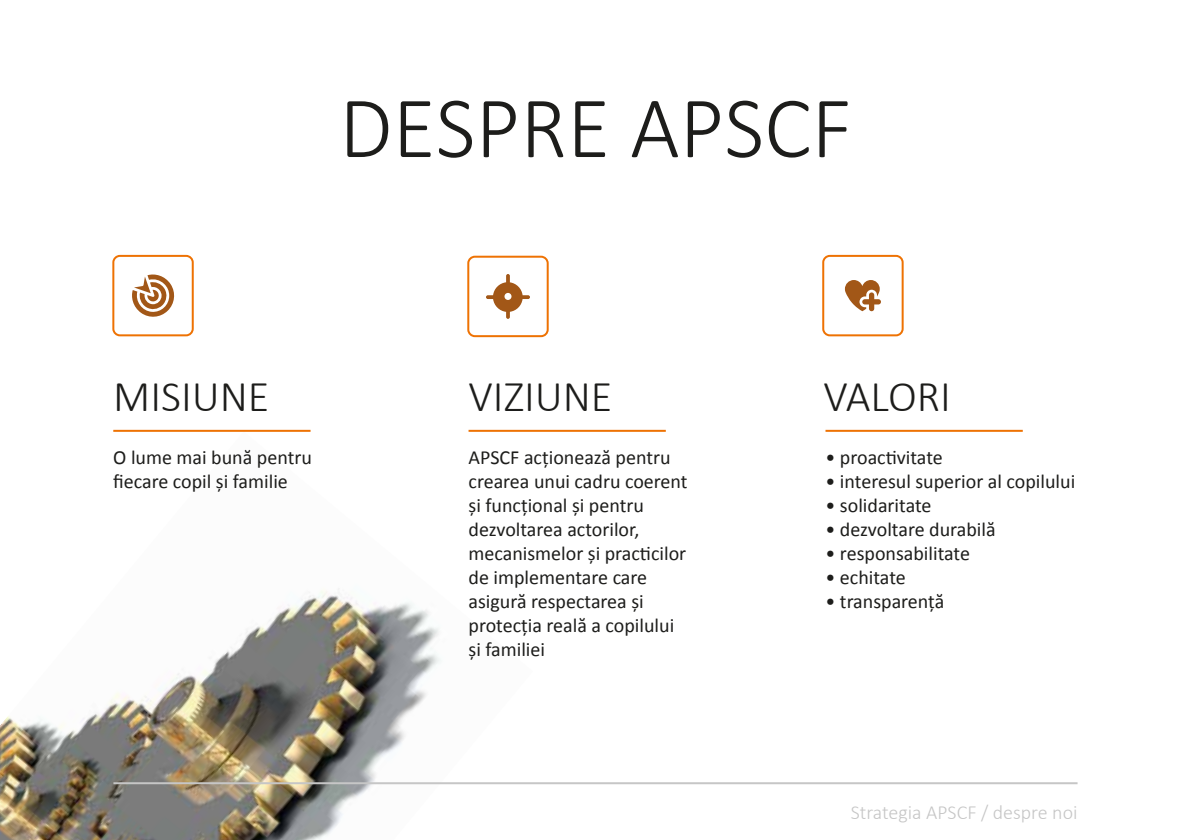
<style>
.page{position:relative;width:1191px;height:840px;background:#fff}
.page>*{position:absolute;margin:0;border:0;box-sizing:border-box;transform-origin:0 0}
.t1{font:300 88px "Calibri";color:#1d1d1b}
.t2{font:300 44px "Calibri";color:#1d1d1b}
.t3{font:20px/24px "Calibri";color:#1d1d1b}
.t4{font:300 20px "Calibri";color:#c6c6c6}
</style>
<div class="page">
<img style="left:0;top:431px;width:533px;height:408px">
<hr style="left:113px;top:781px;width:964px;height:2px;background:#c6c6c6">
<hr style="left:113px;top:429px;width:197px;height:2px;background:#ee7203">
<hr style="left:468px;top:429px;width:198px;height:2px;background:#ee7203">
<hr style="left:825px;top:429px;width:197px;height:2px;background:#ee7203">
<div style="left:822px;top:255px;width:81px;height:81px;border:2px solid #ee7203;border-radius:6px"></div>
<svg style="left:845px;top:280px;width:36px;height:31px"></svg>
<div style="left:467px;top:255px;width:81px;height:82px;border:2px solid #ee7203;border-radius:6px"></div>
<svg style="left:486px;top:274px;width:44px;height:45px"></svg>
<div style="left:112px;top:255px;width:82px;height:81px;border:2px solid #ee7203;border-radius:6px"></div>
<svg style="left:132px;top:274px;width:43px;height:43px"></svg>
<h1 class="t1" style="left:339px;top:73px;width:514px">DESPRE APSCF</h1>
<h2 class="t2" style="left:113px;top:368px;width:158px">MISIUNE</h2>
<p class="t3" style="left:113px;top:444px;width:200px">O lume mai bună pentru fiecare copil și familie</p>
<h2 class="t2" style="left:468px;top:368px;width:145px">VIZIUNE</h2>
<p class="t3" style="left:468px;top:444px;width:220px">APSCF acţionează pentru crearea unui cadru coerent și funcţional și pentru dezvoltarea actorilor, mecanismelor și practicilor de implementare care asigură respectarea și protecţia reală a copilului și familiei</p>
<h2 class="t2" style="left:823px;top:368px;width:129px">VALORI</h2>
<p class="t3" style="left:825px;top:444px;width:119px">• proactivitate</p>
<p class="t3" style="left:825px;top:468px;width:251px">• interesul superior al copilului</p>
<p class="t3" style="left:825px;top:492px;width:107px">• solidaritate</p>
<p class="t3" style="left:825px;top:516px;width:172px">• dezvoltare durabilă</p>
<p class="t3" style="left:825px;top:540px;width:146px">• responsabilitate</p>
<p class="t3" style="left:825px;top:564px;width:82px">• echitate</p>
<p class="t3" style="left:825px;top:588px;width:120px">• transparenţă</p>
<p class="t4" style="left:851px;top:799px;width:228px">Strategia APSCF / despre noi</p>
</div>
